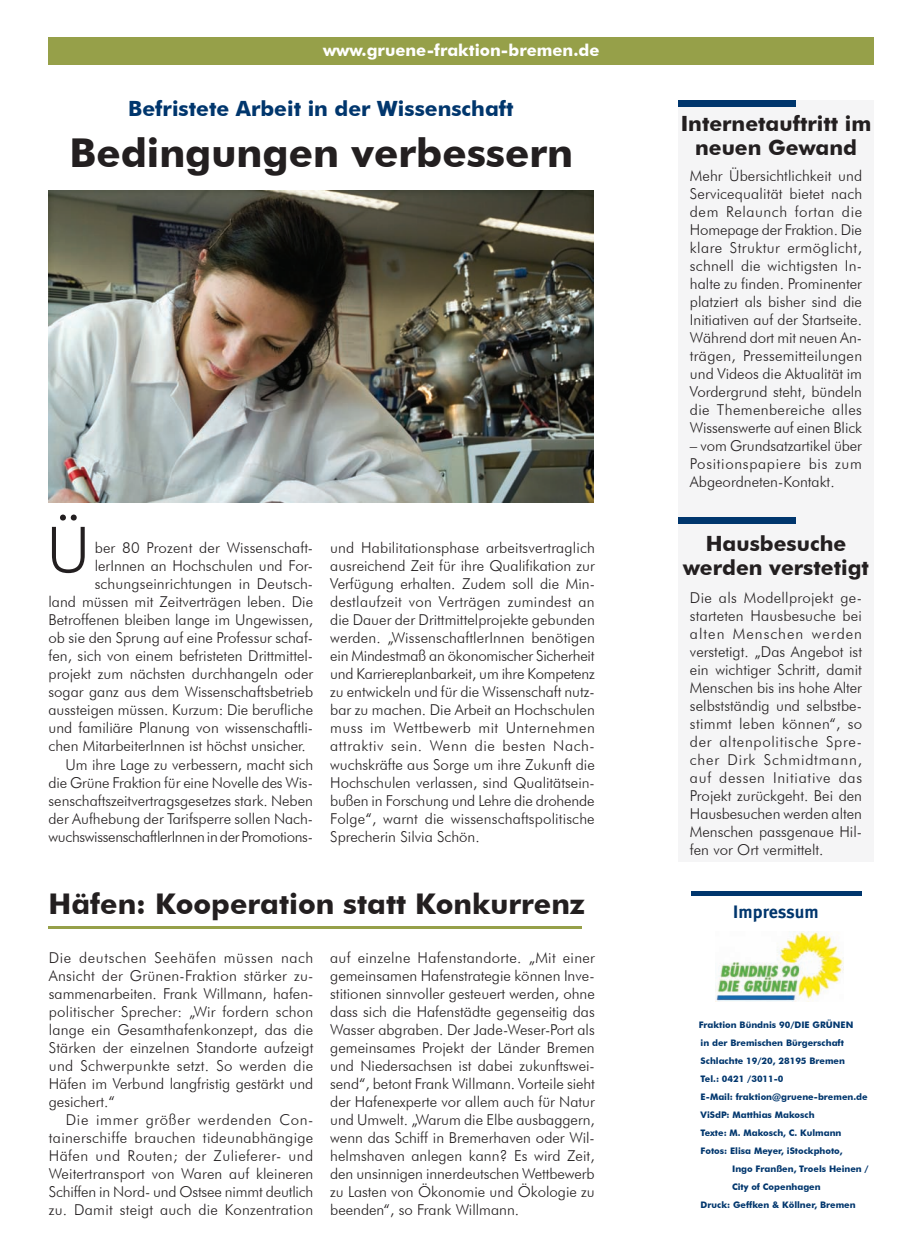
<style>
.page{position:relative;width:897px;height:1258px;background:#fff}
.page>*{position:absolute;margin:0;border:0;box-sizing:border-box;transform-origin:0 0}
.t1{font:300 63px "Futura BT";color:#231f20}
.t2{font:700 39.75px "Futura BT";color:#231f20}
.t3{font:700 28.5px "Futura BT";color:#231f20}
.t4{font:700 21px/24px "Futura BT";color:#231f20;text-align:center}
.t5{font:700 21px "Futura BT";color:#00366d}
.t6{font:700 18px "Meta";color:#00366d}
.t7{font:700 16.5px "Futura BT";color:#fff}
.t8{font:300 15px/18px "Futura BT";color:#231f20;text-align:justify}
.t9{font:300 15px "Futura BT";letter-spacing:.02em;color:#231f20}
.t10{font:300 15px "Futura BT";letter-spacing:.04em;color:#231f20}
.t11{font:300 15px "Futura BT";letter-spacing:-.02em;color:#231f20}
.t12{font:300 15px "Futura BT";letter-spacing:.025em;color:#231f20}
.t13{font:300 15px "Futura BT";letter-spacing:.03em;color:#231f20}
.t14{font:700 9px "Futura BT";color:#00366d}
</style>
<div class="page">
<div style="left:677px;top:100px;width:196px;height:761px;background:#f5f5f6"></div>
<img style="left:49px;top:190px;width:544px;height:313px">
<div style="left:49px;top:38px;width:824px;height:27px;background:#96a049"></div>
<hr style="left:49px;top:926px;width:532px;height:2px;background:#96a049">
<hr style="left:690px;top:891px;width:171px;height:4px;background:#00366d">
<img style="left:715px;top:931px;width:128px;height:70px">
<div style="left:678px;top:100px;width:117px;height:6px;background:#00366d"></div>
<div style="left:678px;top:518px;width:117px;height:6px;background:#00366d"></div>
<p class="t7" style="left:323px;top:40px;width:278px">www.gruene-fraktion-bremen.de</p>
<p class="t5" style="left:128px;top:96px;width:387px">Befristete Arbeit in der Wissenschaft</p>
<p class="t2" style="left:69px;top:128px;width:505px">Bedingungen verbessern</p>
<p class="t1" style="left:46px;top:511px;width:45px">Ü</p>
<p class="t8" style="left:95px;top:539px;width:220px">ber 80 Prozent der Wissenschaft-</p>
<p class="t8" style="left:95px;top:557px;width:220px">lerInnen an Hochschulen und For-</p>
<p class="t8" style="left:95px;top:575px;width:220px">schungseinrichtungen in Deutsch-</p>
<p class="t8" style="left:49px;top:593px;width:266px">land müssen mit Zeitverträgen leben. Die</p>
<p class="t8" style="left:49px;top:611px;width:266px">Betroffenen bleiben lange im Ungewissen,</p>
<p class="t8" style="left:49px;top:629px;width:266px">ob sie den Sprung auf eine Professur schaf-</p>
<p class="t8" style="left:49px;top:647px;width:266px">fen, sich von einem befristeten Drittmittel-</p>
<p class="t8" style="left:49px;top:665px;width:266px">projekt zum nächsten durchhangeln oder</p>
<p class="t8" style="left:49px;top:683px;width:266px">sogar ganz aus dem Wissenschaftsbetrieb</p>
<p class="t8" style="left:49px;top:701px;width:266px">aussteigen müssen. Kurzum: Die berufliche</p>
<p class="t8" style="left:49px;top:719px;width:266px">und familiäre Planung von wissenschaftli-</p>
<p class="t8" style="left:49px;top:737px;width:258px">chen MitarbeiterInnen ist höchst unsicher.</p>
<p class="t8" style="left:66px;top:755px;width:249px">Um ihre Lage zu verbessern, macht sich</p>
<p class="t8" style="left:49px;top:773px;width:266px">die Grüne Fraktion für eine Novelle des Wis-</p>
<p class="t8" style="left:49px;top:791px;width:266px">senschaftszeitvertragsgesetzes stark. Neben</p>
<p class="t8" style="left:49px;top:809px;width:266px">der Aufhebung der Tarifsperre sollen Nach-</p>
<p class="t11" style="left:49px;top:827px;width:266px">wuchswissenschaftlerInnen in der Promotions-</p>
<p class="t8" style="left:330px;top:539px;width:266px">und Habilitationsphase arbeitsvertraglich ausreichend Zeit für ihre Qualifikation zur Verfügung erhalten. Zudem soll die Min&shy;destlaufzeit von Verträgen zumindest an die Dauer der Drittmittelprojekte gebunden werden. „WissenschaftlerInnen benötigen ein Mindestmaß an ökonomischer Sicherheit und Karriereplanbarkeit, um ihre Kompetenz zu entwickeln und für die Wissenschaft nutz&shy;bar zu machen. Die Arbeit an Hochschulen muss im Wettbewerb mit Unternehmen attraktiv sein. Wenn die besten Nach&shy;wuchskräfte aus Sorge um ihre Zukunft die Hochschulen verlassen, sind Qualitätsein&shy;bußen in Forschung und Lehre die drohende Folge“, warnt die wissenschaftspolitische Sprecherin Silvia Schön.</p>
<p class="t3" style="left:49px;top:886px;width:538px">Häfen: Kooperation statt Konkurrenz</p>
<p class="t10" style="left:49px;top:948px;width:266px">Die deutschen Seehäfen müssen nach</p>
<p class="t9" style="left:49px;top:966px;width:266px">Ansicht der Grünen-Fraktion stärker zu-</p>
<p class="t8" style="left:49px;top:984px;width:266px">sammenarbeiten. Frank Willmann, hafen-</p>
<p class="t8" style="left:49px;top:1002px;width:266px">politischer Sprecher: „Wir fordern schon</p>
<p class="t8" style="left:49px;top:1020px;width:266px">lange ein Gesamthafenkonzept, das die</p>
<p class="t8" style="left:49px;top:1038px;width:266px">Stärken der einzelnen Standorte aufzeigt</p>
<p class="t9" style="left:49px;top:1056px;width:266px">und Schwerpunkte setzt. So werden die</p>
<p class="t8" style="left:49px;top:1074px;width:266px">Häfen im Verbund langfristig gestärkt und</p>
<p class="t8" style="left:49px;top:1092px;width:68px">gesichert.“</p>
<p class="t10" style="left:66px;top:1110px;width:249px">Die immer größer werdenden Con-</p>
<p class="t12" style="left:49px;top:1128px;width:266px">tainerschiffe brauchen tideunabhängige</p>
<p class="t13" style="left:49px;top:1146px;width:266px">Häfen und Routen; der Zulieferer- und</p>
<p class="t8" style="left:49px;top:1164px;width:266px">Weitertransport von Waren auf kleineren</p>
<p class="t8" style="left:49px;top:1182px;width:266px">Schiffen in Nord- und Ostsee nimmt deutlich</p>
<p class="t8" style="left:49px;top:1200px;width:266px">zu. Damit steigt auch die Konzentration</p>
<p class="t8" style="left:330px;top:948px;width:266px">auf einzelne Hafenstandorte. „Mit einer gemeinsamen Hafenstrategie können Inve&shy;stitionen sinnvoller gesteuert werden, ohne dass sich die Hafenstädte gegenseitig das Wasser abgraben. Der Jade-Weser-Port als gemeinsames Projekt der Länder Bremen und Niedersachsen ist dabei zukunftswei&shy;send“, betont Frank Willmann. Vorteile sieht der Hafenexperte vor allem auch für Natur und Umwelt. „Warum die Elbe ausbaggern, wenn das Schiff in Bremerhaven oder Wil&shy;helmshaven anlegen kann? Es wird Zeit, den unsinnigen innerdeutschen Wettbewerb zu Lasten von Ökonomie und Ökologie zu beenden“, so Frank Willmann.</p>
<p class="t4" style="left:680px;top:112px;width:192px">Internetauftritt im neuen Gewand</p>
<p class="t8" style="left:689px;top:167px;width:174px">Mehr Übersichtlichkeit und Servicequalität bietet nach dem Relaunch fortan die Homepage der Fraktion. Die klare Struktur ermöglicht, schnell die wichtigsten In&shy;halte zu finden. Prominenter platziert als bisher sind die Initiativen auf der Startseite.<br>Während dort mit neuen An&shy;trägen, Pressemitteilungen und Videos die Aktualität im Vordergrund steht, bündeln die Themenbereiche alles Wissenswerte auf einen Blick</p>
<p class="t8" style="left:689px;top:437px;width:173px">– vom Grundsatzartikel über Positionspapiere bis zum Abgeordneten-Kontakt.</p>
<p class="t4" style="left:683px;top:532px;width:187px">Hausbesuche werden verstetigt</p>
<p class="t8" style="left:689px;top:588px;width:174px">Die als Modellprojekt ge&shy;starteten Hausbesuche bei alten Menschen werden verstetigt. „Das Angebot ist ein wichtiger Schritt, damit Menschen bis ins hohe Alter selbstständig und selbstbe&shy;stimmt leben können“, so der altenpolitische Spre&shy;cher Dirk Schmidtmann, auf dessen Initiative das Projekt zurückgeht. Bei den Hausbesuchen werden alten Menschen passgenaue Hil&shy;fen vor Ort vermittelt.</p>
<p class="t6" style="left:733px;top:901px;width:87px">Impressum</p>
<p class="t14" style="left:698px;top:1019px;width:156px">Fraktion Bündnis 90/DIE GRÜNEN</p>
<p class="t14" style="left:700px;top:1037px;width:145px">in der Bremischen Bürgerschaft</p>
<p class="t14" style="left:700px;top:1055px;width:146px">Schlachte 19/20, 28195 Bremen</p>
<p class="t14" style="left:700px;top:1073px;width:84px">Tel.: 0421 /3011-0</p>
<p class="t14" style="left:700px;top:1091px;width:168px">E-Mail: fraktion@gruene-bremen.de</p>
<p class="t14" style="left:700px;top:1109px;width:115px">ViSdP: Matthias Makosch</p>
<p class="t14" style="left:700px;top:1127px;width:142px">Texte: M. Makosch, C. Kulmann</p>
<p class="t14" style="left:700px;top:1145px;width:143px">Fotos: Elisa Meyer, iStockphoto,</p>
<p class="t14" style="left:732px;top:1163px;width:138px">Ingo Franßen, Troels Heinen /</p>
<p class="t14" style="left:732px;top:1181px;width:90px">City of Copenhagen</p>
<p class="t14" style="left:700px;top:1199px;width:156px">Druck: Geffken &amp; Köllner, Bremen</p>
</div>
